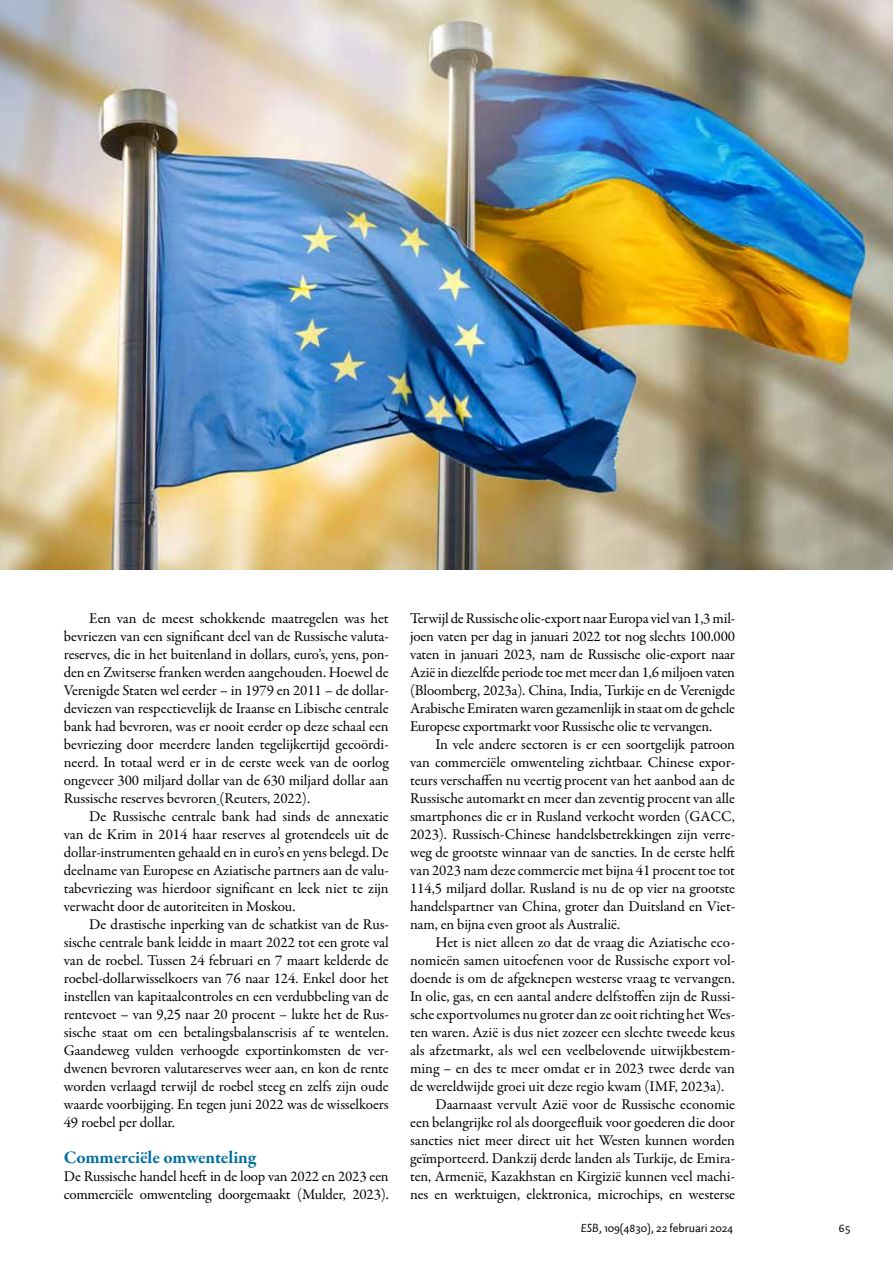
<style>
.page{position:relative;width:893px;height:1263px;background:#fff}
.page>*{position:absolute;margin:0;border:0;box-sizing:border-box;transform-origin:0 0}
.t1{font:700 18px "Garamond Premr Pro";letter-spacing:-.01em;color:#006e9f}
.t2{font:15px/18px "Garamond Premr Pro";letter-spacing:-.005em;color:#000;text-align:justify}
.t3{font:12px "Auto 1";letter-spacing:-.005em;color:#000}
.s1{font-style:italic}
</style>
<div class="page">
<img style="left:0;top:0;width:893px;height:569px">
<p class="t2" style="left:64px;top:610px;width:326px;text-indent:26px">Een van de meest schokkende maatregelen was het bevriezen van een significant deel van de Russische valuta&shy;reserves, die in het buitenland in dollars, euro’s, yens, pon&shy;den en Zwitserse franken werden aangehouden. Hoewel de Verenigde Staten wel eerder – in 1979 en 2011 – de dollar&shy;deviezen van respectievelijk de Iraanse en Libische centrale bank had bevroren, was er nooit eerder op deze schaal een bevriezing door meerdere landen tegelijkertijd gecoördi&shy;neerd. In totaal werd er in de eerste week van de oorlog ongeveer 300 miljard dollar van de 630 miljard dollar aan Russische reserves bevroren (Reuters, 2022).</p>
<p class="t2" style="left:64px;top:808px;width:326px;text-indent:26px">De Russische centrale bank had sinds de annexatie van de Krim in 2014 haar reserves al grotendeels uit de dollar-instrumenten gehaald en in euro’s en yens belegd. De deelname van Europese en Aziatische partners aan de valu&shy;tabevriezing was hierdoor significant en leek niet te zijn verwacht door de autoriteiten in Moskou.</p>
<p class="t2" style="left:64px;top:916px;width:327px;text-indent:26px">De drastische inperking van de schatkist van de Rus&shy;sische centrale bank leidde in maart 2022 tot een grote val van de roebel. Tussen 24 februari en 7 maart kelderde de roebel-dollarwisselkoers van 76 naar 124. Enkel door het instellen van kapitaalcontroles en een verdubbeling van de rentevoet – van 9,25 naar 20 procent – lukte het de Rus&shy;sische staat om een betalingsbalanscrisis af te wentelen.<br>Gaandeweg vulden verhoogde exportinkomsten de ver&shy;dwenen bevroren valutareserves weer aan, en kon de rente worden verlaagd terwijl de roebel steeg en zelfs zijn oude waarde voorbijging. En tegen juni 2022 was de wisselkoers 49 roebel per dollar.</p>
<p class="t1" style="left:64px;top:1146px;width:194px">Commerciële omwenteling</p>
<p class="t2" style="left:64px;top:1168px;width:326px">De Russische handel heeft in de loop van 2022 en 2023 een commerciële omwenteling doorgemaakt (Mulder, 2023).</p>
<p class="t2" style="left:410px;top:610px;width:327px">Terwijl de Russische olie-export naar Europa viel van 1,3 mil&shy;joen vaten per dag in januari 2022 tot nog slechts 100.000 vaten in januari 2023, nam de Russische olie-export naar Azië in diezelfde periode toe met meer dan 1,6 miljoen vaten (Bloomberg, 2023a). China, India, Turkije en de Verenigde Arabische Emiraten waren gezamenlijk in staat om de gehele Europese exportmarkt voor Russische olie te vervangen.</p>
<p class="t2" style="left:410px;top:736px;width:327px;text-indent:26px">In vele andere sectoren is er een soortgelijk patroon van commerciële omwenteling zichtbaar. Chinese expor&shy;teurs verschaffen nu veertig procent van het aanbod aan de Russische automarkt en meer dan zeventig procent van alle smartphones die er in Rusland verkocht worden (GACC, 2023). Russisch-Chinese handelsbetrekkingen zijn verre&shy;weg de grootste winnaar van de sancties. In de eerste helft van 2023 nam deze commercie met bijna 41 procent toe tot 114,5 miljard dollar. Rusland is nu de op vier na grootste handelspartner van China, groter dan Duitsland en Viet&shy;nam, en bijna even groot als Australië.</p>
<p class="t2" style="left:436px;top:934px;width:301px">Het is niet alleen zo dat de vraag die Aziatische eco-</p>
<p class="t2" style="left:410px;top:952px;width:326px">nomieën samen uitoefenen voor de Russische export vol-</p>
<p class="t2" style="left:410px;top:970px;width:326px">doende is om de afgeknepen westerse vraag te vervangen.</p>
<p class="t2" style="left:410px;top:988px;width:326px">In olie, gas, en een aantal andere delfstoffen zijn de Russi-</p>
<p class="t2" style="left:410px;top:1006px;width:327px">sche exportvolumes nu groter dan ze ooit richting het Wes-</p>
<p class="t2" style="left:410px;top:1024px;width:326px">ten waren. Azië is dus niet zozeer een slechte tweede keus</p>
<p class="t2" style="left:410px;top:1042px;width:326px">als afzetmarkt, als wel een veelbelovende uitwijkbestem-</p>
<p class="t2" style="left:410px;top:1060px;width:326px">ming – en des te meer omdat er in 2023 twee derde van</p>
<p class="t2" style="left:410px;top:1078px;width:316px">de wereldwijde groei uit deze regio kwam (IMF, 2023a).</p>
<p class="t2" style="left:436px;top:1096px;width:301px">Daarnaast vervult Azië voor de Russische economie</p>
<p class="t2" style="left:410px;top:1114px;width:326px">een belangrijke rol als doorgeefluik voor goederen die door</p>
<p class="t2" style="left:410px;top:1132px;width:327px">sancties niet meer direct uit het Westen kunnen worden</p>
<p class="t2" style="left:410px;top:1150px;width:326px">geïmporteerd. Dankzij derde landen als Turkije, de Emira-</p>
<p class="t2" style="left:410px;top:1168px;width:327px">ten, Armenië, Kazakhstan en Kirgizië kunnen veel machi-</p>
<p class="t2" style="left:410px;top:1186px;width:326px">nes en werktuigen, elektronica, microchips, en westerse</p>
<p class="t3" style="left:581px;top:1221px;width:154px"><span class="s1">ESB</span>, 109(4830), 22 februari 2024</p>
<p class="t3" style="left:839px;top:1221px;width:13px">65</p>
</div>
